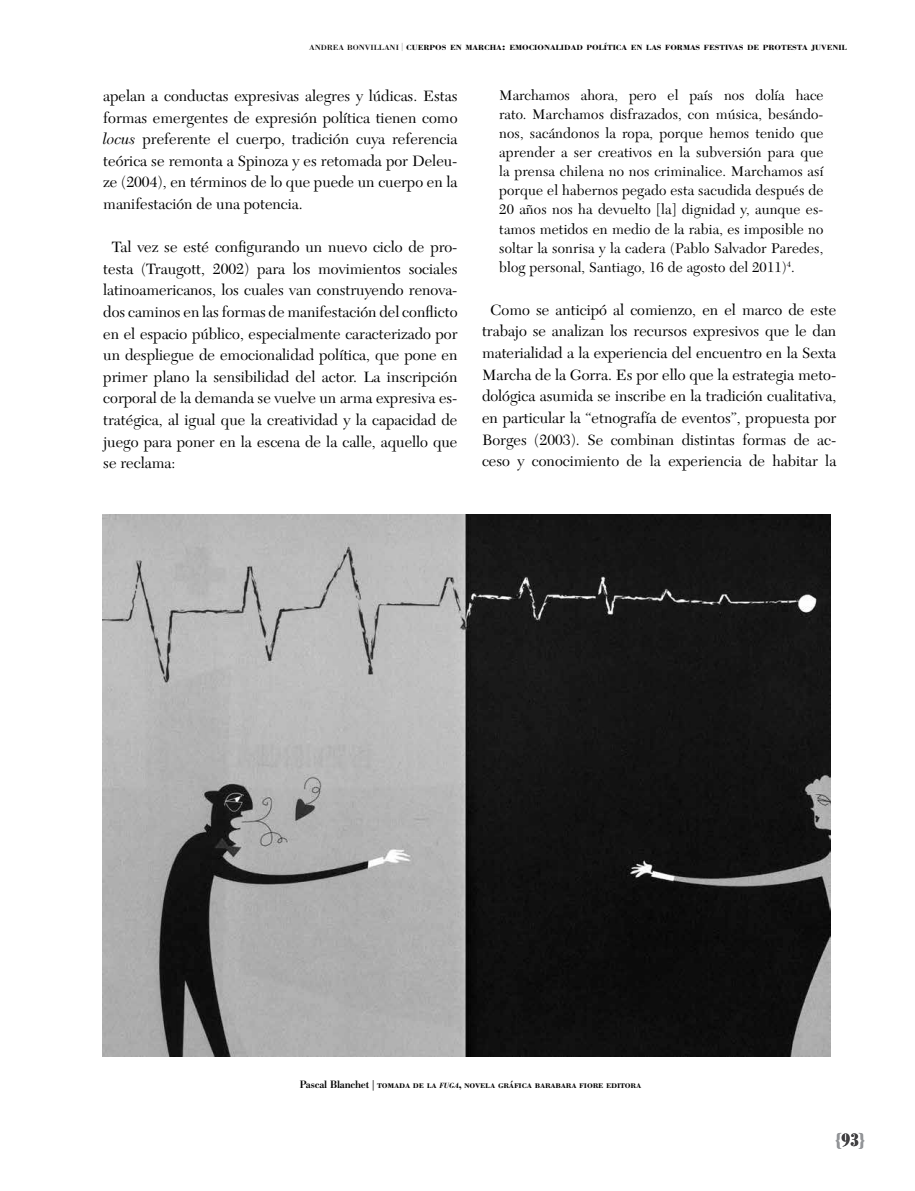
<style>
.page{position:relative;width:915px;height:1191px;background:#fff}
.page>*{position:absolute;margin:0;border:0;box-sizing:border-box;transform-origin:0 0}
.t1{font:700 condensed 18px "Bodoni BE";color:#939598}
.t2{font:15.6px/21.6px "New Caledonia LT Std";color:#000;text-align:justify}
.t3{font:14.55px/19px "New Caledonia LT Std";letter-spacing:.01em;color:#000;text-align:justify}
.t4{font:10.5px "Bodoni BE Medium SC";letter-spacing:-.01em;color:#000}
.t5{font:700 7.8px "Bodoni";color:#000;scale:1.09 1}
.s1{font-weight:400}
.s2{font-family:"Bodoni BE";font-weight:300;font-size:8.25px}
.s3{font-size:11.1px}
.s4{font-style:italic}
.s5{font-family:"Bodoni BE";font-weight:500}
.s6{font-family:"Bodoni BE";font-weight:500;font-style:italic;font-size:7.35px}
.s7{color:#414042}
</style>
<div class="page">
<img style="left:102px;top:514px;width:728px;height:543px">
<p class="t5" style="left:309px;top:43px;width:494px"><span class="s1">ANDREA BONVILLANI</span> <span class="s2">|</span> CUERPOS EN MARCHA<span class="s3">:</span> EMOCIONALIDAD POLÍTICA EN LAS FORMAS FESTIVAS DE PROTESTA JUVENIL</p>
<p class="t2" style="left:103px;top:85px;width:355px">apelan a conductas expresivas alegres y lúdicas. Estas formas emergentes de expresión política tienen como <span class="s4">locus</span> preferente el cuerpo, tradición cuya referencia teórica se remonta a Spinoza y es retomada por Deleu&shy;ze (2004), en términos de lo que puede un cuerpo en la manifestación de una potencia.</p>
<p class="t2" style="left:103px;top:236px;width:355px;text-indent:9px">Tal vez se esté configurando un nuevo ciclo de pro&shy;testa (Traugott, 2002) para los movimientos sociales latinoamericanos, los cuales van construyendo renova&shy;dos caminos en las formas de manifestación del conflicto en el espacio público, especialmente caracterizado por un despliegue de emocionalidad política, que pone en primer plano la sensibilidad del actor. La inscripción corporal de la demanda se vuelve un arma expresiva es&shy;tratégica, al igual que la creatividad y la capacidad de juego para poner en la escena de la calle, aquello que se reclama:</p>
<p class="t3" style="left:499px;top:86px;width:325px">Marchamos ahora, pero el país nos dolía hace rato. Marchamos disfrazados, con música, besándo&shy;nos, sacándonos la ropa, porque hemos tenido que aprender a ser creativos en la subversión para que la prensa chilena no nos criminalice. Marchamos así porque el habernos pegado esta sacudida después de 20 años nos ha devuelto [la] dignidad y, aunque es&shy;tamos metidos en medio de la rabia, es imposible no soltar la sonrisa y la cadera (Pablo Salvador Paredes, blog personal, Santiago, 16 de agosto del 2011)<sup>4</sup>.</p>
<p class="t2" style="left:482px;top:299px;width:355px;text-align:center">Como se anticipó al comienzo, en el marco de este trabajo se analizan los recursos expresivos que le dan materialidad a la experiencia del encuentro en la Sexta Marcha de la Gorra. Es por ello que la estrategia meto&shy;dológica asumida se inscribe en la tradición cualitativa, en particular la “etnografía de eventos”, propuesta por Borges (2003). Se combinan distintas formas de ac&shy;ceso y conocimiento de la experiencia de habitar la</p>
<p class="t4" style="left:300px;top:1078px;width:343px"><span class="s5">Pascal Blanchet |</span> tomada de la <span class="s6">fuga</span>, novela gráfica barabara fiore editora</p>
<p class="t1" style="left:834px;top:1129px;width:31px">{<span class="s7">93</span>}</p>
</div>
